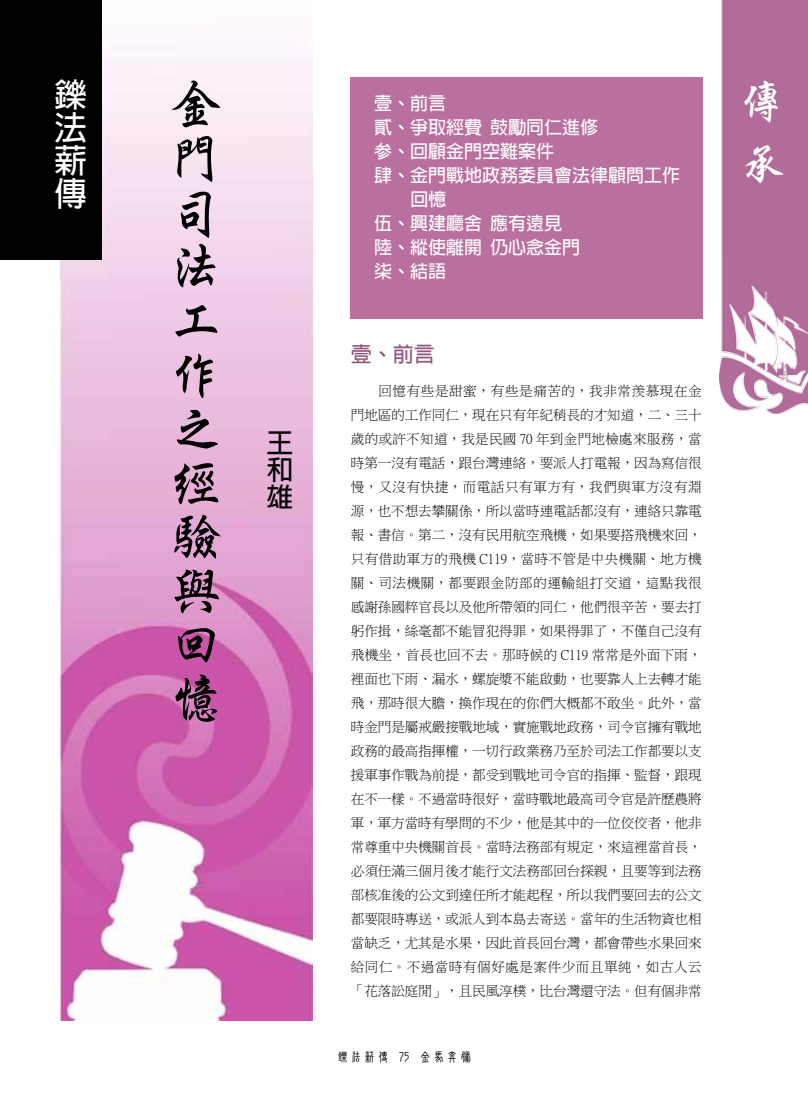
<style>
.page{position:relative;width:808px;height:1106px;background:#fff}
.page>*{position:absolute;margin:0;border:0;box-sizing:border-box;transform-origin:0 0}
.t1{font:54px/54px "Singkai EG Bold Big 5";color:#000}
.t2{font:45px/63px "Singkai EG Bold Big 5";color:#fff}
.t3{font:700 33px/33px "Adobe Fan Heiti Std";color:#fff;text-align:justify}
.t4{font:700 27px/27px "Adobe Fan Heiti Std";color:#000;text-align:justify}
.t5{font:700 21px "Adobe Fan Heiti Std";color:#925780}
.t6{font:700 18px "Adobe Fan Heiti Std";color:#fff}
.t7{font:13.5px/24px "P Ming Li U";letter-spacing:.02em;color:#000;text-align:justify}
.t8{font:13.5px "DF New Chuan Md HKP BF";color:#000}
</style>
<div class="page">
<img style="left:719px;top:0;width:89px;height:415px">
<img style="left:58px;top:47px;width:254px;height:973px">
<div style="left:0;top:0;width:102px;height:259px;background:#000"></div>
<div style="left:350px;top:78px;width:353px;height:241px;background:#ba709e"></div>
<h3 class="t3" style="left:54px;top:79px;width:33px">鑠法薪傳</h3>
<h1 class="t1" style="left:169px;top:78px;width:53px">金門司法工作之經驗與回憶</h1>
<h3 class="t4" style="left:266px;top:430px;width:27px">王和雄</h3>
<h3 class="t6" style="left:374px;top:92px;width:74px">壹、前言</h3>
<h3 class="t6" style="left:374px;top:116px;width:226px">貳、爭取經費 鼓勵同仁進修</h3>
<h3 class="t6" style="left:374px;top:140px;width:182px">参、回顧金門空難案件</h3>
<h3 class="t6" style="left:374px;top:164px;width:308px">肆、金門戰地政務委員會法律顧問工作</h3>
<h3 class="t6" style="left:410px;top:188px;width:37px">回憶</h3>
<h3 class="t6" style="left:374px;top:212px;width:190px">伍、興建廳舍 應有遠見</h3>
<h3 class="t6" style="left:374px;top:236px;width:208px">陸、縱使離開 仍心念金門</h3>
<h3 class="t6" style="left:374px;top:260px;width:74px">柒、結語</h3>
<h3 class="t5" style="left:351px;top:342px;width:85px">壹、前言</h3>
<p class="t7" style="left:351px;top:378px;width:352px;text-indent:28px">回憶有些是甜蜜，有些是痛苦的，我非常羨慕現在金門地區的工作同仁，現在只有年紀稍長的才知道，二、三十歲的或許不知道，我是民國 70 年到金門地檢處來服務，當時第一沒有電話，跟台灣連絡，要派人打電報，因為寫信很慢，又沒有快捷，而電話只有軍方有，我們與軍方沒有淵源，也不想去攀關係，所以當時連電話都沒有，連絡只靠電報、書信。第二，沒有民用航空飛機，如果要搭飛機來回，只有借助軍方的飛機 C119，當時不管是中央機關、地方機關、司法機關，都要跟金防部的運輸組打交道，這點我很感謝孫國粹官長以及他所帶領的同仁，他們很辛苦，要去打躬作揖，絲毫都不能冒犯得罪，如果得罪了，不僅自己沒有飛機坐，首長也回不去。那時候的 C119 常常是外面下雨，裡面也下雨、漏水，螺旋漿不能啟動，也要靠人上去轉才能飛，那時很大膽，換作現在的你們大概都不敢坐。此外，當時金門是屬戒嚴接戰地域，實施戰地政務，司令官擁有戰地政務的最高指揮權，一切行政業務乃至於司法工作都要以支援軍事作戰為前提，都受到戰地司令官的指揮、監督，跟現在不一樣。不過當時很好，當時戰地最高司令官是許歷農將軍，軍方當時有學問的不少，他是其中的一位佼佼者，他非常尊重中央機關首長。當時法務部有規定，來這裡當首長，必須任滿三個月後才能行文法務部回台探親，且要等到法務部核准後的公文到達任所才能起程，所以我們要回去的公文都要限時專送，或派人到本島去寄送。當年的生活物資也相當缺乏，尤其是水果，因此首長回台灣，都會帶些水果回來給同仁。不過當時有個好處是案件少而且單純，如古人云「花落訟庭閒」，且民風淳樸，比台灣還守法。但有個非常</p>
<p class="t8" style="left:336px;top:1050px;width:138px">鑠法薪傳 75 金馬奔騰</p>
<h2 class="t2" style="left:740px;top:70px;width:46px">傳承</h2>
</div>
